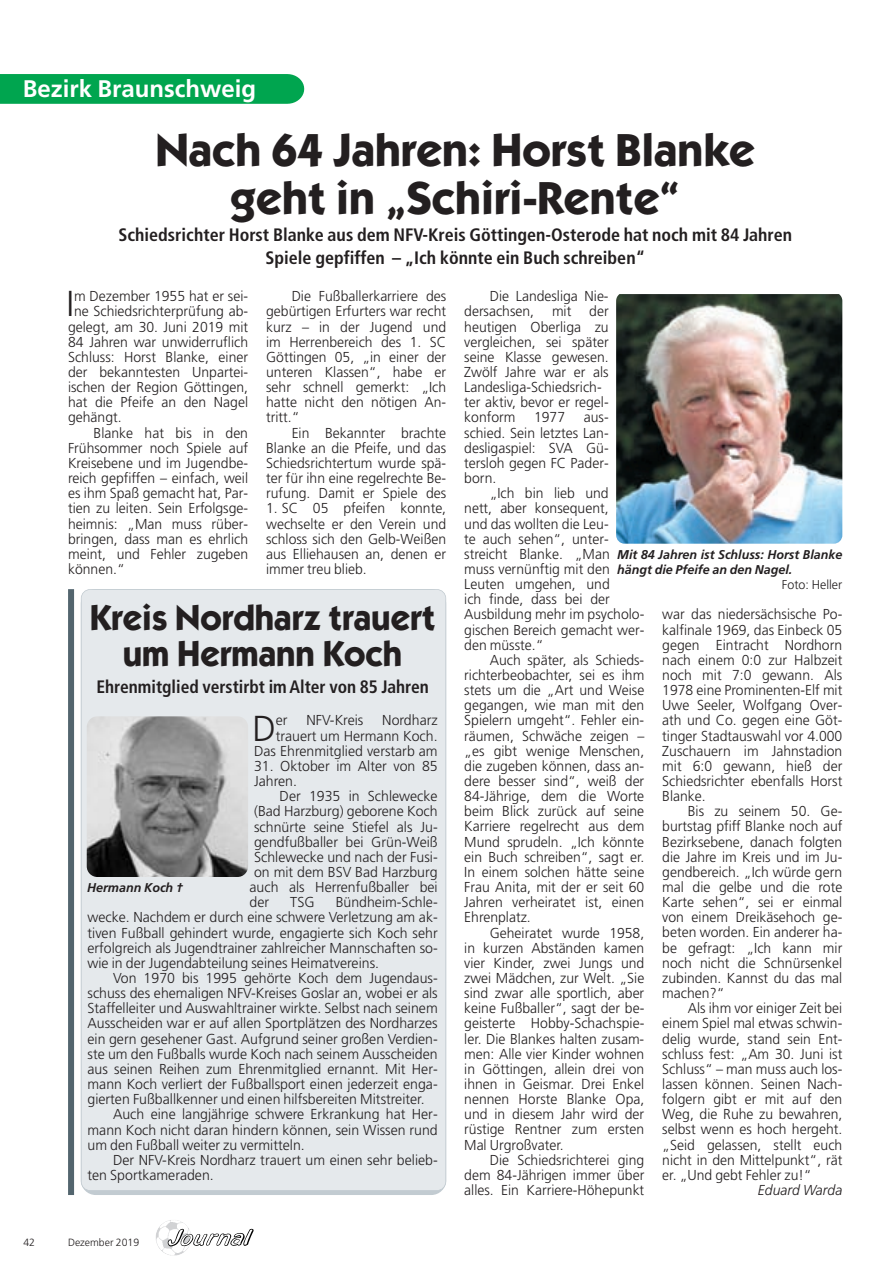
<style>
.page{position:relative;width:893px;height:1263px;background:#fff}
.page>*{position:absolute;margin:0;border:0;box-sizing:border-box;transform-origin:0 0}
.t1{font:700 46.5px/48px "Itc Kabel";color:#231f20;text-align:center}
.t2{font:700 36px/36px "Itc Kabel";color:#231f20;text-align:center}
.t3{font:300 36px "Frutiger";color:#231f20}
.t4{font:700 24px "Frutiger";color:#fff}
.t5{font:700 condensed 18px/22.5px "Frutiger";color:#231f20;text-align:center}
.t6{font:300 14.4px/15.1px "Frutiger";color:#231f20;text-align:justify}
.t7{font:italic 300 14.4px "Frutiger";color:#231f20}
.t8{font:italic 700 12.75px/15.1px "Frutiger";color:#231f20}
.t9{font:300 12.75px "Frutiger";color:#231f20}
.t10{font:300 10.5px "Frutiger";color:#231f20}
</style>
<div class="page">
<img style="left:156px;top:1220px;width:33px;height:36px">
<svg style="left:167px;top:1229px;width:87px;height:18px"></svg>
<svg style="left:0;top:74px;width:304px;height:30px;background:#04a652"></svg>
<img style="left:616px;top:294px;width:226px;height:250px">
<div style="left:81px;top:590px;width:365px;height:601px;background:#e5e9ec;border-radius:9px"></div>
<div style="left:81px;top:589px;width:365px;height:602px;border:2px solid #c2cbd1;border-radius:9px"></div>
<div style="left:68px;top:589px;width:6px;height:606px;background:#53656e"></div>
<img style="left:87px;top:716px;width:161px;height:161px">
<h3 class="t4" style="left:23px;top:74px;width:235px">Bezirk Braunschweig</h3>
<h1 class="t1" style="left:155px;top:130px;width:601px">Nach 64 Jahren: Horst Blanke geht in „Schiri-Rente“</h1>
<p class="t5" style="left:119px;top:225px;width:675px">Schiedsrichter Horst Blanke aus dem NFV-Kreis Göttingen-Osterode hat noch mit 84 Jahren<br>Spiele gepfiffen – „Ich könnte ein Buch schreiben“</p>
<h2 class="t3" style="left:66px;top:284px;width:9px">I</h2>
<p class="t6" style="left:74px;top:289px;width:175px">m Dezember 1955 hat er sei-</p>
<p class="t6" style="left:266px;top:289px;width:181px;text-indent:26px">Die Fußballerkarriere des gebürtigen Erfurters war recht kurz – in der Jugend und im Herrenbereich des 1. SC Göttingen 05, „in einer der unteren Klassen“, habe er sehr schnell gemerkt: „Ich hatte nicht den nötigen An&shy;tritt.“</p>
<p class="t6" style="left:266px;top:425px;width:181px;text-indent:26px">Ein Bekannter brachte Blanke an die Pfeife, und das Schiedsrichtertum wurde spä&shy;ter für ihn eine regelrechte Be&shy;rufung. Damit er Spiele des</p>
<p class="t6" style="left:266px;top:501px;width:181px">1. SC 05 pfeifen konnte, wechselte er den Verein und schloss sich den Gelb-Weißen aus Elliehausen an, denen er immer treu blieb.</p>
<p class="t6" style="left:464px;top:289px;width:146px;text-align:left;text-indent:26px">Die Landesliga Nie&shy;dersachsen, mit der heutigen Oberliga zu vergleichen, sei später seine Klasse gewesen.<br>Zwölf Jahre war er als<br>Landesliga-Schiedsrich&shy;ter aktiv, bevor er regel&shy;konform</p>
<p class="t6" style="left:74px;top:304px;width:175px">ne Schiedsrichterprüfung ab-</p>
<p class="t6" style="left:68px;top:319px;width:182px">gelegt, am 30. Juni 2019 mit</p>
<p class="t6" style="left:68px;top:334px;width:181px">84 Jahren war unwiderruflich</p>
<p class="t6" style="left:68px;top:350px;width:181px">Schluss: Horst Blanke, einer</p>
<p class="t6" style="left:68px;top:365px;width:181px">der bekanntesten Unpartei-</p>
<p class="t6" style="left:68px;top:380px;width:181px">ischen der Region Göttingen,</p>
<p class="t6" style="left:68px;top:395px;width:181px">hat die Pfeife an den Nagel</p>
<p class="t6" style="left:68px;top:410px;width:55px">gehängt.</p>
<p class="t6" style="left:94px;top:425px;width:156px">Blanke hat bis in den</p>
<p class="t6" style="left:68px;top:440px;width:181px">Frühsommer noch Spiele auf</p>
<p class="t6" style="left:68px;top:456px;width:181px">Kreisebene und im Jugendbe-</p>
<p class="t6" style="left:68px;top:471px;width:181px">reich gepfiffen – einfach, weil</p>
<p class="t6" style="left:68px;top:486px;width:181px">es ihm Spaß gemacht hat, Par-</p>
<p class="t6" style="left:68px;top:501px;width:181px">tien zu leiten. Sein Erfolgsge-</p>
<p class="t6" style="left:68px;top:516px;width:181px">heimnis: „Man muss rüber-</p>
<p class="t6" style="left:68px;top:531px;width:181px">bringen, dass man es ehrlich</p>
<p class="t6" style="left:68px;top:546px;width:181px">meint, und Fehler zugeben</p>
<p class="t6" style="left:68px;top:562px;width:58px">können.“</p>
<p class="t6" style="left:534px;top:410px;width:33px">1977</p>
<p class="t6" style="left:464px;top:410px;width:146px;text-indent:119px">aus&shy;schied. Sein letztes Lan&shy;desligaspiel: SVA Gü&shy;tersloh gegen FC Pader&shy;born.</p>
<p class="t6" style="left:464px;top:486px;width:181px;text-align:left;text-indent:26px">„Ich bin lieb und<br>nett, aber konsequent,<br>und das wollten die Leu-<br>te auch sehen“, unter&shy;streicht Blanke. „Man<br>muss vernünftig mit den<br>Leuten umgehen, und<br>ich finde, dass bei der<br>Ausbildung mehr im psycholo&shy;gischen Bereich gemacht wer&shy;den müsste.“</p>
<p class="t6" style="left:464px;top:653px;width:181px;text-indent:26px">Auch später, als Schieds&shy;richterbeobachter, sei es ihm stets um die „Art und Weise gegangen, wie man mit den Spielern umgeht“. Fehler ein&shy;räumen, Schwäche zeigen – „es gibt wenige Menschen, die zugeben können, dass an&shy;dere besser sind“, weiß der 84-Jährige, dem die Worte beim Blick zurück auf seine Karriere regelrecht aus dem Mund sprudeln. „Ich könnte ein Buch schreiben“, sagt er.<br>In einem solchen hätte seine Frau Anita, mit der er seit 60<br>Jahren verheiratet ist, einen Ehrenplatz.</p>
<p class="t6" style="left:464px;top:925px;width:181px;text-indent:26px">Geheiratet wurde 1958, in kurzen Abständen kamen vier Kinder, zwei Jungs und zwei Mädchen, zur Welt. „Sie sind zwar alle sportlich, aber keine Fußballer“, sagt der be&shy;geisterte Hobby-Schachspie&shy;ler. Die Blankes halten zusam&shy;men: Alle vier Kinder wohnen in Göttingen, allein drei von ihnen in Geismar. Drei Enkel nennen Horste Blanke Opa, und in diesem Jahr wird der rüstige Rentner zum ersten Mal Urgroßvater.</p>
<p class="t6" style="left:464px;top:1152px;width:181px;text-indent:26px">Die Schiedsrichterei ging dem 84-Jährigen immer über alles. Ein Karriere-Höhepunkt</p>
<p class="t8" style="left:617px;top:548px;width:227px">Mit 84 Jahren ist Schluss: Horst Blanke hängt die Pfeife an den Nagel.</p>
<p class="t9" style="left:782px;top:578px;width:62px">Foto: Heller</p>
<h2 class="t2" style="left:90px;top:602px;width:347px">Kreis Nordharz trauert um Hermann Koch</h2>
<p class="t5" style="left:96px;top:677px;width:334px">Ehrenmitglied verstirbt im Alter von 85 Jahren</p>
<h2 class="t3" style="left:252px;top:708px;width:25px">D</h2>
<p class="t6" style="left:276px;top:713px;width:13px">er</p>
<p class="t6" style="left:306px;top:713px;width:58px">NFV-Kreis</p>
<p class="t6" style="left:662px;top:607px;width:181px">war das niedersächsische Po&shy;kalfinale 1969, das Einbeck 05 gegen Eintracht Nordhorn nach einem 0:0 zur Halbzeit noch mit 7:0 gewann. Als 1978 eine Prominenten-Elf mit Uwe Seeler, Wolfgang Over&shy;ath und Co. gegen eine Göt&shy;tinger Stadtauswahl vor 4.000<br>Zuschauern im Jahnstadion mit 6:0 gewann, hieß der Schiedsrichter ebenfalls Horst Blanke.</p>
<p class="t6" style="left:662px;top:804px;width:181px;text-indent:26px">Bis zu seinem 50. Ge&shy;burtstag pfiff Blanke noch auf Bezirksebene, danach folgten die Jahre im Kreis und im Ju&shy;gendbereich. „Ich würde gern mal die gelbe und die rote Karte sehen“, sei er einmal von einem Dreikäsehoch ge&shy;beten worden. Ein anderer ha&shy;be gefragt: „Ich kann mir noch nicht die Schnürsenkel zubinden. Kannst du das mal machen?“</p>
<p class="t6" style="left:662px;top:1001px;width:181px;text-indent:26px">Als ihm vor einiger Zeit bei einem Spiel mal etwas schwin&shy;delig wurde, stand sein Ent&shy;schluss fest: „Am 30. Juni ist Schluss“ – man muss auch los&shy;lassen können. Seinen Nach&shy;folgern gibt er mit auf den Weg, die Ruhe zu bewahren, selbst wenn es hoch hergeht. „Seid gelassen, stellt euch nicht in den Mittelpunkt“, rät er. „Und gebt Fehler zu!“</p>
<p class="t7" style="left:758px;top:1184px;width:86px">Eduard Warda</p>
<p class="t6" style="left:254px;top:713px;width:185px;text-align:right">Nordharz<br>trauert um Hermann Koch.<br>Das Ehrenmitglied verstarb am</p>
<p class="t6" style="left:254px;top:759px;width:185px">31. Oktober im Alter von 85<br>Jahren.</p>
<p class="t6" style="left:279px;top:789px;width:159px">Der 1935 in Schlewecke</p>
<p class="t6" style="left:254px;top:804px;width:185px">(Bad Harzburg) geborene Koch</p>
<p class="t6" style="left:254px;top:819px;width:185px">schnürte seine Stiefel als Ju-</p>
<p class="t6" style="left:254px;top:834px;width:185px">gendfußballer bei Grün-Weiß</p>
<p class="t6" style="left:254px;top:850px;width:185px">Schlewecke und nach der Fusi-</p>
<p class="t6" style="left:254px;top:865px;width:185px">on mit dem BSV Bad Harzburg</p>
<p class="t6" style="left:249px;top:880px;width:190px">auch als Herrenfußballer bei</p>
<p class="t6" style="left:249px;top:895px;width:21px">der</p>
<p class="t6" style="left:290px;top:895px;width:26px">TSG</p>
<p class="t8" style="left:87px;top:881px;width:97px">Hermann Koch †</p>
<p class="t6" style="left:87px;top:895px;width:352px;text-indent:248px">Bündheim-Schle&shy;wecke. Nachdem er durch eine schwere Verletzung am ak&shy;tiven Fußball gehindert wurde, engagierte sich Koch sehr erfolgreich als Jugendtrainer zahlreicher Mannschaften so&shy;wie in der Jugendabteilung seines Heimatvereins.</p>
<p class="t6" style="left:113px;top:971px;width:326px">Von 1970 bis 1995 gehörte Koch dem Jugendaus-</p>
<p class="t6" style="left:87px;top:986px;width:352px">schuss des ehemaligen NFV-Kreises Goslar an, wobei er als</p>
<p class="t6" style="left:87px;top:1001px;width:352px">Staffelleiter und Auswahltrainer wirkte. Selbst nach seinem</p>
<p class="t6" style="left:87px;top:1016px;width:352px">Ausscheiden war er auf allen Sportplätzen des Nordharzes</p>
<p class="t6" style="left:87px;top:1031px;width:352px">ein gern gesehener Gast. Aufgrund seiner großen Verdien-</p>
<p class="t6" style="left:87px;top:1046px;width:352px">ste um den Fußballs wurde Koch nach seinem Ausscheiden</p>
<p class="t6" style="left:87px;top:1062px;width:352px">aus seinen Reihen zum Ehrenmitglied ernannt. Mit Her-</p>
<p class="t6" style="left:87px;top:1077px;width:352px">mann Koch verliert der Fußballsport einen jederzeit enga-</p>
<p class="t6" style="left:87px;top:1092px;width:338px">gierten Fußballkenner und einen hilfsbereiten Mitstreiter.</p>
<p class="t6" style="left:113px;top:1107px;width:326px">Auch eine langjährige schwere Erkrankung hat Her-</p>
<p class="t6" style="left:87px;top:1122px;width:352px">mann Koch nicht daran hindern können, sein Wissen rund</p>
<p class="t6" style="left:87px;top:1137px;width:219px">um den Fußball weiter zu vermitteln.</p>
<p class="t6" style="left:113px;top:1152px;width:326px">Der NFV-Kreis Nordharz trauert um einen sehr belieb-</p>
<p class="t6" style="left:87px;top:1168px;width:128px">ten Sportkameraden.</p>
<p class="t10" style="left:23px;top:1237px;width:13px">42</p>
<p class="t10" style="left:68px;top:1237px;width:73px">Dezember 2019</p>
</div>
